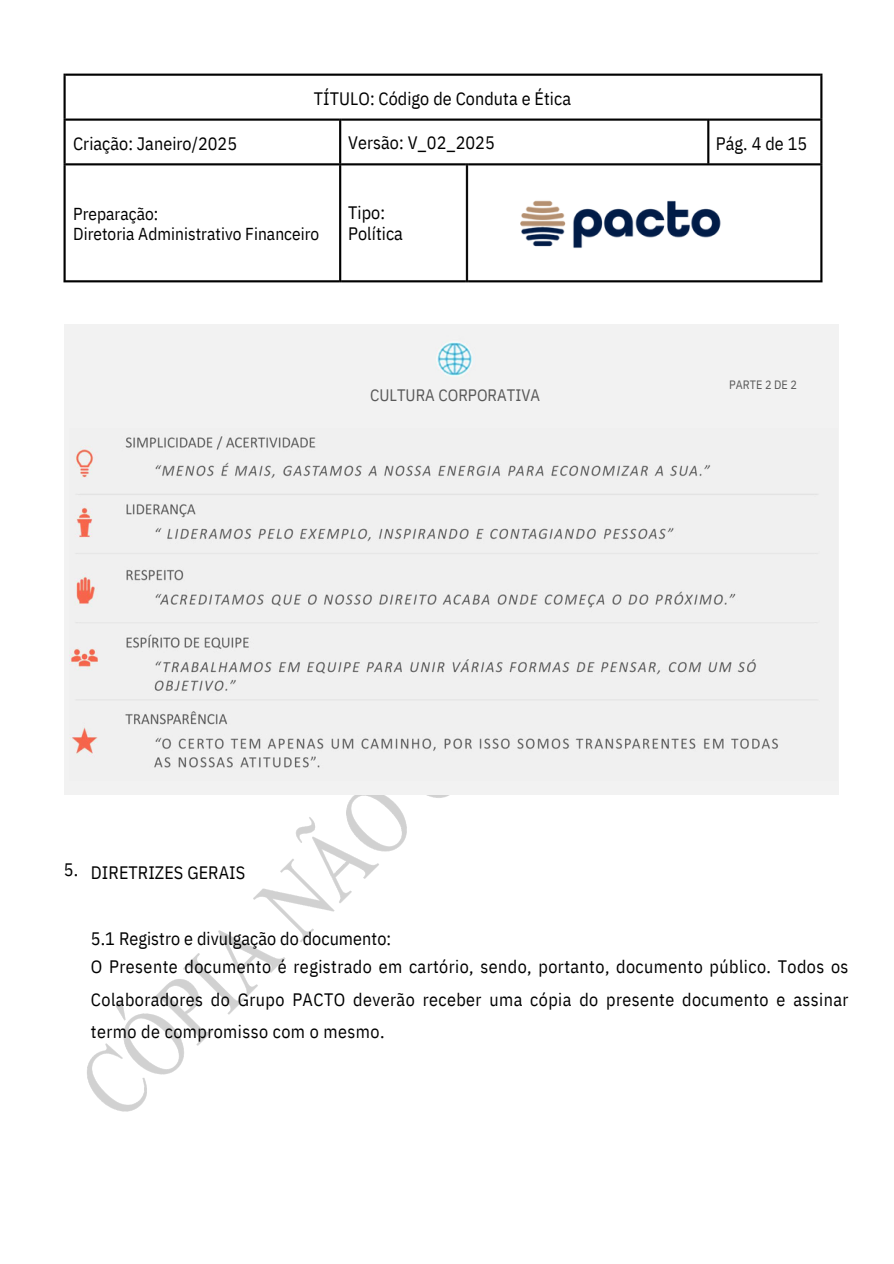
<style>
.page{position:relative;width:894px;height:1264px;background:#fff}
.page>*{position:absolute;margin:0;border:0;box-sizing:border-box;transform-origin:0 0}
.t1{font:18px/28.2px "IBM Plex Sans Cond";letter-spacing:.025em;color:#000}
.t2{font:18px/21.3px "IBM Plex Sans Cond";letter-spacing:.005em;color:#000}
.t3{font:17.25px/20.2px "IBM Plex Sans Cond";letter-spacing:.005em;color:#000}
.t4{font:16.5px "IBM Plex Sans Cond";color:#595959}
.t5{font:12px "IBM Plex Sans Cond";color:#595959}
</style>
<div class="page">
<img style="left:79px;top:794px;width:741px;height:318px">
<img style="left:63px;top:73px;width:760px;height:210px">
<div style="left:64px;top:324px;width:774px;height:470px;background:#f2f2f2"></div>
<img style="left:435px;top:342px;width:37px;height:34px">
<img style="left:69px;top:436px;width:749px;height:332px">
<img style="left:499px;top:186px;width:241px;height:78px">
<h2 class="t2" style="left:314px;top:87px;width:259px">TÍTULO: Código de Conduta e Ética</h2>
<p class="t2" style="left:73px;top:132px;width:165px">Criação: Janeiro/2025</p>
<p class="t2" style="left:348px;top:132px;width:148px">Versão: V_02_2025</p>
<h2 class="t3" style="left:73px;top:203px;width:247px">Preparação:<br>Diretoria Administrativo Financeiro</h2>
<p class="t2" style="left:348px;top:201px;width:56px">Tipo:<br>Política</p>
<p class="t4" style="left:370px;top:384px;width:171px">CULTURA CORPORATIVA</p>
<h2 class="t1" style="left:715px;top:129px;width:93px">Pág. 4 de 15</h2>
<h1 class="t5" style="left:729px;top:376px;width:69px">PARTE 2 DE 2</h1>
<h2 class="t1" style="left:64px;top:855px;width:16px">5.</h2>
<h2 class="t2" style="left:91px;top:861px;width:156px">DIRETRIZES GERAIS</h2>
<h2 class="t1" style="left:91px;top:924px;width:758px">5.1 Registro e divulgação do documento:<br>O Presente documento é registrado em cartório, sendo, portanto, documento público. Todos os</h2>
<h2 class="t1" style="left:91px;top:982px;width:758px;line-height:32.7px">Colaboradores do Grupo PACTO deverão receber uma cópia do presente documento e assinar termo de compromisso com o mesmo.</h2>
</div>
